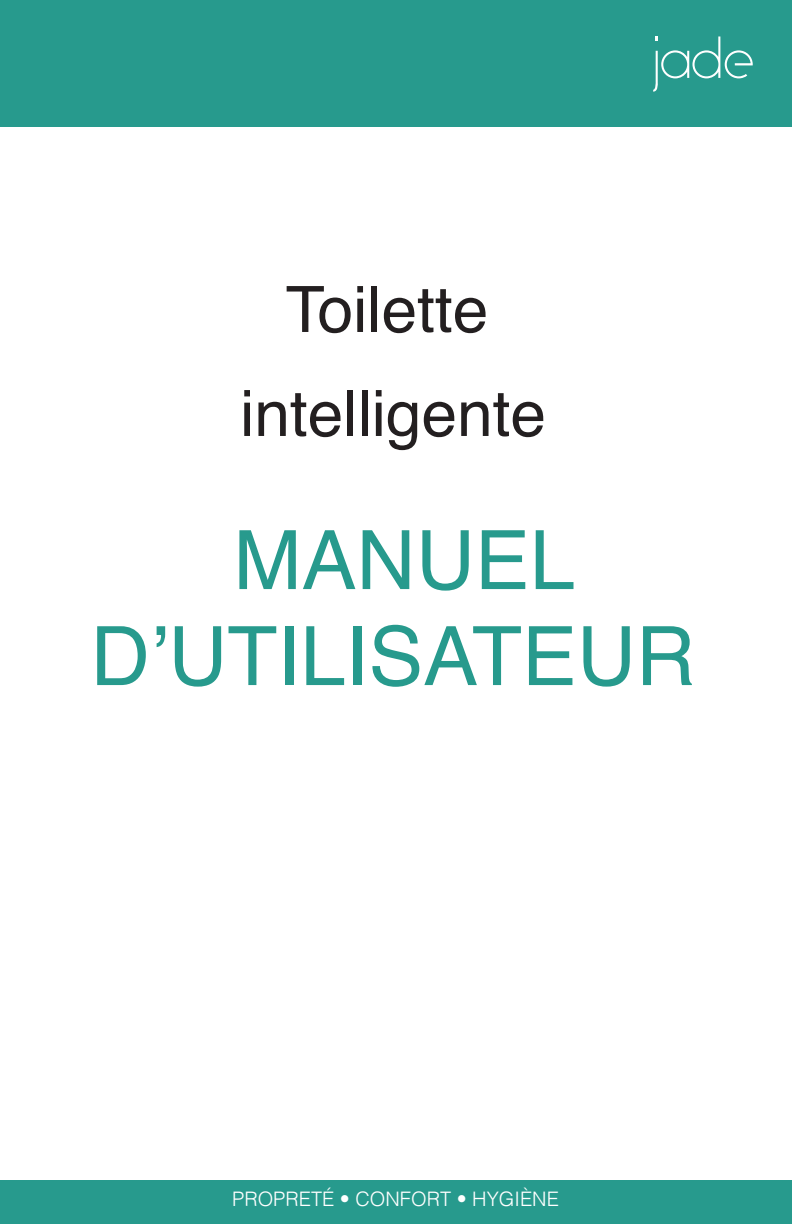
<style>
.page{position:relative;width:792px;height:1224px;background:#fff}
.page>*{position:absolute;margin:0;border:0;box-sizing:border-box;transform-origin:0 0}
.t1{font:82px/96px "Helvetica";color:#279a8d;text-align:center}
.t2{font:64px/104px "Helvetica";color:#231f20;text-align:center}
.t3{font:300 20px "Helvetica";color:#fff}
</style>
<div class="page">
<div style="left:0;top:0;width:792px;height:126px;background:#279a8d"></div>
<svg style="left:653px;top:36px;width:100px;height:56px"></svg>
<div style="left:0;top:1180px;width:792px;height:44px;background:#279a8d"></div>
<p class="t2" style="left:240px;top:259px;width:307px">Toilette intelligente</p>
<p class="t1" style="left:91px;top:515px;width:606px">MANUEL<br>D’UTILISATEUR</p>
<p class="t3" style="left:232px;top:1181px;width:328px">PROPRETÉ • CONFORT • HYGIÈNE</p>
</div>
